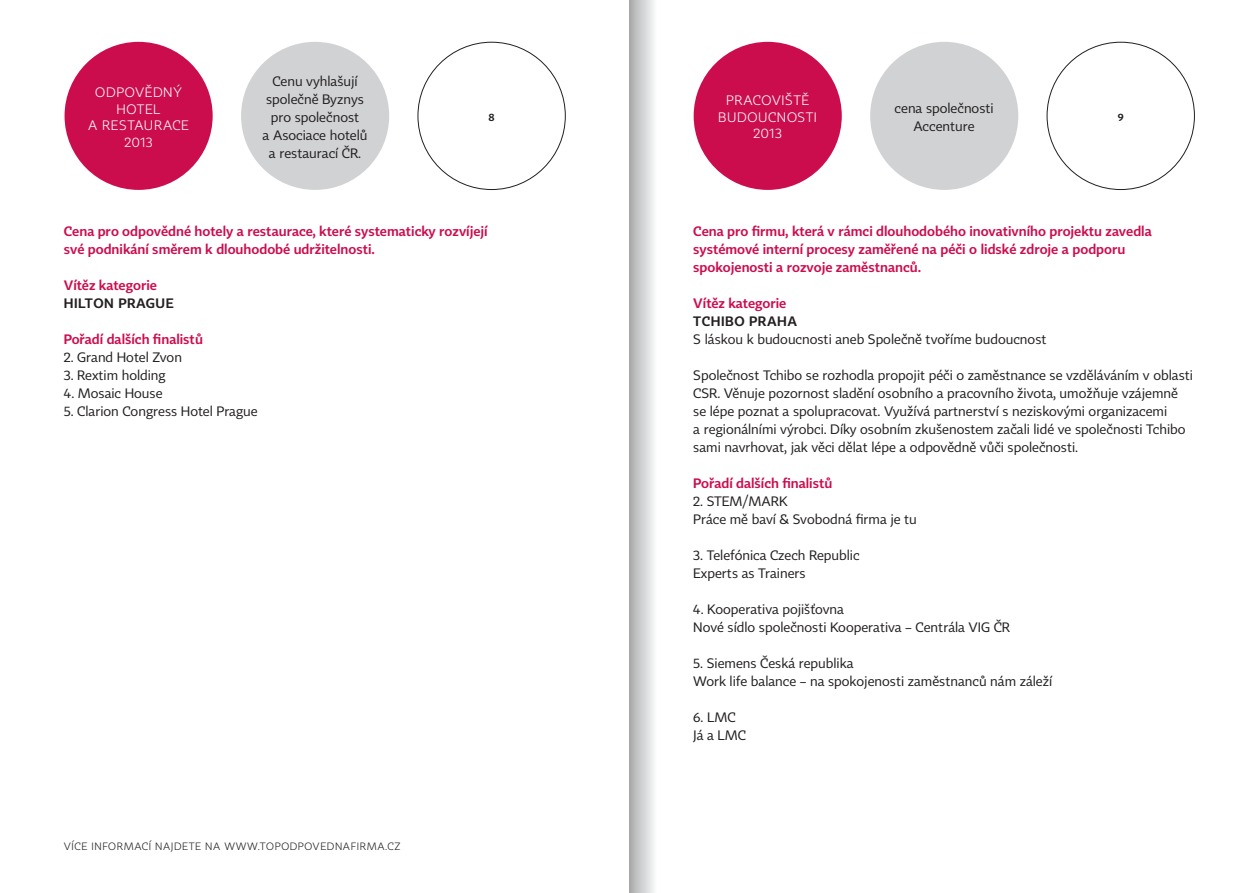
<style>
.page{position:relative;width:1259px;height:893px;background:#fff}
.page>*{position:absolute;margin:0;border:0;box-sizing:border-box;transform-origin:0 0}
.text{font:13.5px/18px "Tabac Sans";color:#231f20;text-align:center}
.projekt{font:300 13.5px/18px "Tabac Sans";color:#cc0d4d}
.samolepky{font:300 13.5px/16.5px "Tabac Sans";letter-spacing:.045em;color:#fff;text-align:center}
.vitez{font:300 13.5px "Tabac Sans";letter-spacing:.04em;color:#231f20}
.text-2{font:300 10.5px "Tabac Sans";letter-spacing:.06em;color:#231f20}
.text-3{font:300 10.5px "Tabac Sans";color:#231f20}
</style>
<div class="page">
<svg style="left:629px;top:0;width:25px;height:893px;background:#c8c8c9"></svg>
<div style="left:870px;top:42px;width:148px;height:148px;background:#d1d2d4;border-radius:50%"></div>
<div style="left:693px;top:42px;width:149px;height:148px;background:#cc0d4d;border-radius:50%"></div>
<div style="left:241px;top:42px;width:148px;height:148px;background:#d1d2d4;border-radius:50%"></div>
<div style="left:65px;top:42px;width:148px;height:148px;background:#cc0d4d;border-radius:50%"></div>
<p class="samolepky" style="left:88px;top:84px;width:102px">ODPOVĚDNÝ<br>HOTEL<br>A RESTAURACE<br>2013</p>
<p class="text" style="left:262px;top:72px;width:106px">Cenu vyhlašují společně Byznys pro společnost<br>a Asociace hotelů a restaurací ČR.</p>
<p class="samolepky" style="left:718px;top:93px;width:100px">PRACOVIŠTĚ<br>BUDOUCNOSTI<br>2013</p>
<p class="text" style="left:894px;top:99px;width:101px">cena společnosti<br>Accenture</p>
<p class="text-3" style="left:488px;top:111px;width:8px">8</p>
<p class="text-3" style="left:1117px;top:111px;width:7px">9</p>
<p class="projekt" style="left:64px;top:222px;width:425px">Cena pro odpovědné hotely a restaurace, které systematicky rozvíjejí své podnikání směrem k dlouhodobé udržitelnosti.</p>
<p class="projekt" style="left:64px;top:276px;width:95px">Vítěz kategorie</p>
<p class="vitez" style="left:64px;top:295px;width:111px">HILTON PRAGUE</p>
<p class="projekt" style="left:64px;top:330px;width:141px">Pořadí dalších finalistů</p>
<p class="text" style="left:64px;top:349px;width:120px">2. Grand Hotel Zvon</p>
<p class="text" style="left:64px;top:367px;width:104px">3. Rextim holding</p>
<p class="text" style="left:64px;top:385px;width:100px">4. Mosaic House</p>
<p class="text" style="left:64px;top:403px;width:195px">5. Clarion Congress Hotel Prague</p>
<p class="text-2" style="left:64px;top:840px;width:338px">VÍCE INFORMACÍ NAJDETE NA WWW.TOPODPOVEDNAFIRMA.CZ</p>
<p class="projekt" style="left:693px;top:222px;width:460px">Cena pro firmu, která v rámci dlouhodobého inovativního projektu zavedla systémové interní procesy zaměřené na péči o lidské zdroje a podporu spokojenosti a rozvoje zaměstnanců.</p>
<p class="projekt" style="left:693px;top:294px;width:95px">Vítěz kategorie</p>
<p class="vitez" style="left:693px;top:313px;width:105px">TCHIBO PRAHA</p>
<p class="text" style="left:693px;top:331px;width:355px">S láskou k budoucnosti aneb Společně tvoříme budoucnost</p>
<p class="text" style="left:693px;top:367px;width:501px;text-align:left">Společnost Tchibo se rozhodla propojit péči o zaměstnance se vzděláváním v oblasti CSR. Věnuje pozornost sladění osobního a pracovního života, umožňuje vzájemně se lépe poznat a spolupracovat. Využívá partnerství s neziskovými organizacemi<br>a regionálními výrobci. Díky osobním zkušenostem začali lidé ve společnosti Tchibo sami navrhovat, jak věci dělat lépe a odpovědně vůči společnosti.</p>
<p class="projekt" style="left:693px;top:474px;width:141px">Pořadí dalších finalistů</p>
<p class="text" style="left:693px;top:493px;width:96px">2. STEM/MARK</p>
<p class="text" style="left:693px;top:511px;width:225px">Práce mě baví &amp; Svobodná firma je tu</p>
<p class="text" style="left:693px;top:547px;width:168px">3. Telefónica Czech Republic</p>
<p class="text" style="left:693px;top:565px;width:114px">Experts as Trainers</p>
<p class="text" style="left:693px;top:601px;width:152px">4. Kooperativa pojišťovna</p>
<p class="text" style="left:693px;top:619px;width:318px">Nové sídlo společnosti Kooperativa – Centrála VIG ČR</p>
<p class="text" style="left:693px;top:655px;width:162px">5. Siemens Česká republika</p>
<p class="text" style="left:693px;top:673px;width:360px">Work life balance – na spokojenosti zaměstnanců nám záleží</p>
<p class="text" style="left:693px;top:709px;width:44px">6. LMC</p>
<p class="text" style="left:693px;top:727px;width:54px">Já a LMC</p>
</div>
